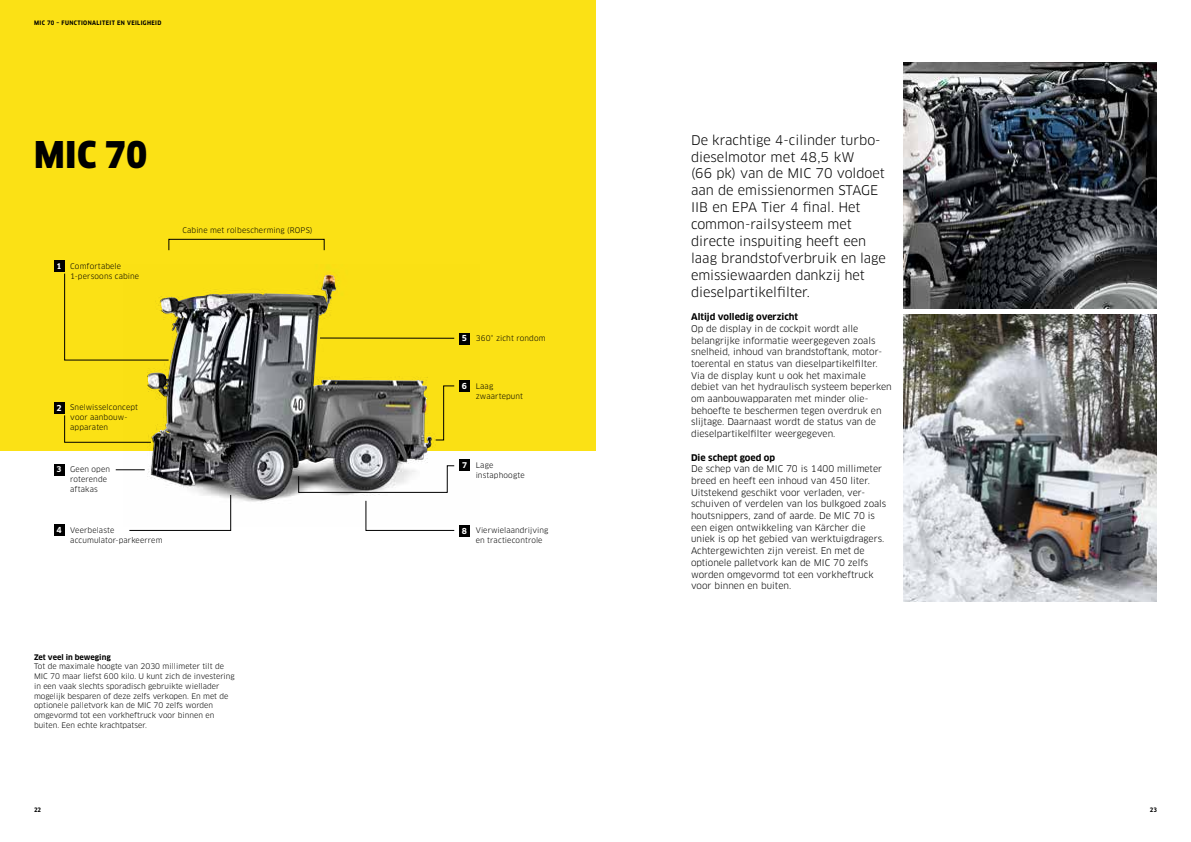
<style>
.page{position:relative;width:1191px;height:842px;background:#fff}
.page>*{position:absolute;margin:0;border:0;box-sizing:border-box;transform-origin:0 0}
.t1{font:900 36px "Clan Pro Narr";color:#000}
.t2{font:13px/16.9px "Clan Pro";color:#000}
.t3{font:9px/11.7px "Clan Pro";color:#000}
.t4{font:700 9px "Clan Pro";color:#000}
.t5{font:700 8.1px "Clan Pro";color:#fff}
.t6{font:700 7.8px "Clan Pro";color:#fff}
.t7{font:7.5px/9.8px "Clan Pro";color:#000}
.t8{font:7.5px/9.8px "Clan Pro";letter-spacing:.02em;color:#000}
.t9{font:700 7.5px "Clan Pro";color:#000}
.t10{font:700 6px "Clan Pro Narr";letter-spacing:.06em;color:#000}
</style>
<div class="page">
<div style="left:0;top:0;width:595px;height:451px;background:#fbe115"></div>
<img style="left:124px;top:274px;width:346px;height:252px">
<img style="left:148px;top:275px;width:179px;height:159px">
<img style="left:903px;top:63px;width:254px;height:245px">
<img style="left:903px;top:314px;width:254px;height:287px">
<div style="left:54px;top:402px;width:10px;height:12px;background:#000"></div>
<div style="left:54px;top:464px;width:10px;height:11px;background:#000"></div>
<div style="left:459px;top:333px;width:11px;height:11px;background:#000"></div>
<div style="left:54px;top:260px;width:10px;height:12px;background:#000"></div>
<div style="left:54px;top:524px;width:10px;height:12px;background:#000"></div>
<div style="left:459px;top:459px;width:11px;height:12px;background:#000"></div>
<div style="left:459px;top:380px;width:11px;height:12px;background:#000"></div>
<div style="left:459px;top:525px;width:11px;height:12px;background:#000"></div>
<svg style="left:64px;top:273px;width:105px;height:88px"></svg>
<svg style="left:129px;top:494px;width:102px;height:37px"></svg>
<svg style="left:435px;top:385px;width:20px;height:55px"></svg>
<svg style="left:365px;top:500px;width:90px;height:31px"></svg>
<svg style="left:116px;top:469px;width:29px;height:1px"></svg>
<hr style="left:320px;top:338px;width:134px;height:1px;background:#000">
<svg style="left:298px;top:465px;width:157px;height:28px"></svg>
<div style="left:169px;top:239px;width:155px;height:11px;border:1px solid #000"></div>
<svg style="left:64px;top:415px;width:87px;height:28px"></svg>
<p class="t10" style="left:34px;top:19px;width:129px">MIC 70 – FUNCTIONALITEIT EN VEILIGHEID</p>
<h1 class="t1" style="left:34px;top:134px;width:115px">MIC 70</h1>
<p class="t6" style="left:57px;top:261px;width:6px">1</p>
<p class="t8" style="left:70px;top:261px;width:70px">Comfortabele<br>1-persoons cabine</p>
<p class="t7" style="left:182px;top:225px;width:132px">Cabine met rolbescherming (ROPS)</p>
<p class="t5" style="left:56px;top:403px;width:7px">2</p>
<p class="t6" style="left:57px;top:465px;width:6px">3</p>
<p class="t7" style="left:70px;top:403px;width:69px">Snelwisselconcept voor aanbouw&shy;apparaten</p>
<p class="t7" style="left:70px;top:465px;width:41px">Geen open roterende aftakas</p>
<p class="t5" style="left:56px;top:525px;width:7px">4</p>
<p class="t7" style="left:70px;top:525px;width:94px">Veerbelaste accumulator-parkeerrem</p>
<p class="t9" style="left:34px;top:652px;width:78px">Zet veel in beweging</p>
<p class="t7" style="left:34px;top:662px;width:202px">Tot de maximale hoogte van 2030 millimeter tilt de MIC 70 maar liefst 600 kilo. U kunt zich de investering in een vaak slechts sporadisch gebruikte wiellader mogelijk besparen of deze zelfs verkopen. En met de optionele palletvork kan de MIC 70 zelfs worden omgevormd tot een vorkheftruck voor binnen en buiten. Een echte krachtpatser.</p>
<p class="t5" style="left:462px;top:334px;width:7px">5</p>
<p class="t7" style="left:476px;top:333px;width:71px">360° zicht rondom</p>
<p class="t5" style="left:462px;top:381px;width:7px">6</p>
<p class="t7" style="left:476px;top:381px;width:49px">Laag zwaartepunt</p>
<p class="t6" style="left:462px;top:461px;width:6px">7</p>
<p class="t7" style="left:476px;top:461px;width:51px">Lage instaphoogte</p>
<p class="t5" style="left:462px;top:526px;width:7px">8</p>
<p class="t7" style="left:476px;top:525px;width:74px">Vierwielaandrijving en tractiecontrole</p>
<p class="t2" style="left:691px;top:131px;width:196px">De krachtige 4-cilinder turbo&shy;dieselmotor met 48,5 kW<br>(66 pk) van de MIC 70 voldoet aan de emissienormen STAGE<br>IIB en EPA Tier 4 final. Het common-railsysteem met directe inspuiting heeft een laag brandstofverbruik en lage emissiewaarden dankzij het dieselpartikelfilter.</p>
<p class="t4" style="left:691px;top:312px;width:108px">Altijd volledig overzicht</p>
<p class="t3" style="left:691px;top:323px;width:202px">Op de display in de cockpit wordt alle belangrijke informatie weergegeven zoals snelheid, inhoud van brandstoftank, motor&shy;toerental en status van dieselpartikelfilter.<br>Via de display kunt u ook het maximale debiet van het hydraulisch systeem beperken om aanbouwapparaten met minder olie&shy;behoefte te beschermen tegen overdruk en slijtage. Daarnaast wordt de status van de dieselpartikelfilter weergegeven.</p>
<p class="t4" style="left:691px;top:452px;width:86px">Die schept goed op</p>
<p class="t3" style="left:691px;top:463px;width:197px">De schep van de MIC 70 is 1400 millimeter breed en heeft een inhoud van 450 liter.<br>Uitstekend geschikt voor verladen, ver&shy;schuiven of verdelen van los bulkgoed zoals houtsnippers, zand of aarde. De MIC 70 is een eigen ontwikkeling van Kärcher die uniek is op het gebied van werktuigdragers.<br>Achtergewichten zijn vereist. En met de optionele palletvork kan de MIC 70 zelfs worden omgevormd tot een vorkheftruck voor binnen en buiten.</p>
<p class="t10" style="left:34px;top:806px;width:9px">22</p>
<p class="t10" style="left:1149px;top:806px;width:9px">23</p>
</div>
